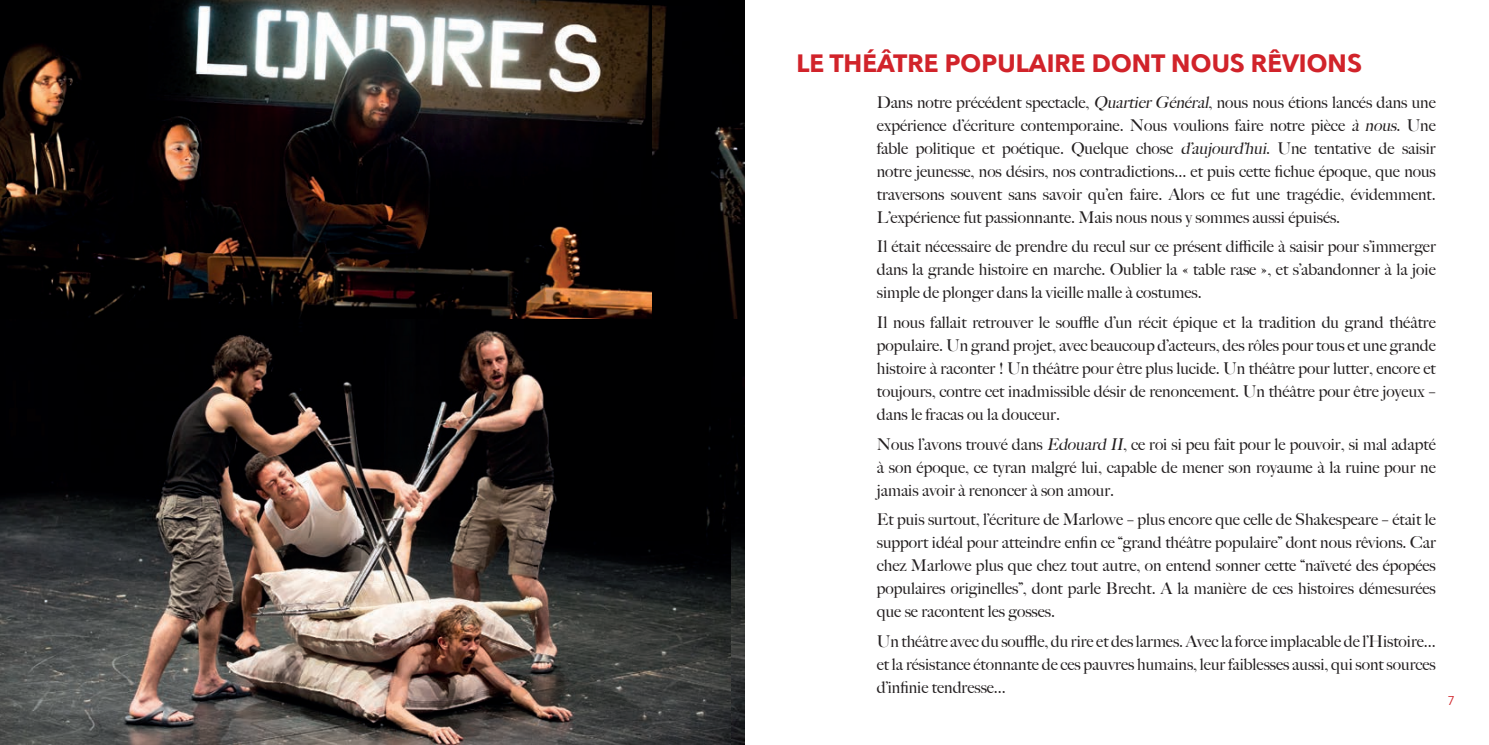
<style>
.page{position:relative;width:1489px;height:745px;background:#fff}
.page>*{position:absolute;margin:0;border:0;box-sizing:border-box;transform-origin:0 0}
.Titre_1{font:italic 700 25px "Avenir Next";color:#d1232a}
.Corps_de_texte{font:500 16.25px/23px "Big Caslon";color:#231f20;text-align:justify}
.Titre_principal{font:12.75px "Avenir Next";color:#d1232a}
.s1{font-style:italic}
</style>
<div class="page">
<img style="left:0;top:318px;width:730px;height:426px">
<img style="left:651px;top:0;width:93px;height:318px">
<img style="left:0;top:0;width:651px;height:318px">
<p class="Titre_1" style="left:797px;top:41px;width:574px">LE THÉÂTRE POPULAIRE DONTNOUS RÊVIONS</p>
<p class="Corps_de_texte" style="left:876px;top:90px;width:560px">Dans notre précédent spectacle, <span class="s1">QuartierGénéral</span>, nous nous étions lancés dans une expérience d’écriture contemporaine. Nous voulions faire notre pièce <span class="s1">à nous</span>. Une fable politique et poétique. Quelque chose <span class="s1">d’aujourd’hui</span>. Une tentative de saisir notre jeunesse, nos désirs, nos contradictions... et puis cette fichue époque, que nous traversons souvent sans savoir qu’en faire. Alors ce fut une tragédie, évidemment.<br>L’expérience fut passionnante. Mais nous nous y sommes aussi épuisés.</p>
<p class="Corps_de_texte" style="left:876px;top:234px;width:560px">Il était nécessaire de prendre du recul sur ce présent difficile à saisir pour s’immerger dans la grande histoire en marche. Oublier la « table rase », et s’abandonner à la joie simple de plonger dans la vieille malle à costumes.</p>
<p class="Corps_de_texte" style="left:876px;top:310px;width:560px">Il nous fallait retrouver le souffle d’un récit épique et la tradition du grand théâtre populaire. Un grand projet, avec beaucoup d’acteurs, des rôles pour tous et une grande histoire à raconter ! Un théâtre pour être plus lucide. Un théâtre pour lutter, encore et toujours, contre cet inadmissible désir de renoncement. Un théâtre pour être joyeux – dans le fracas ou la douceur.</p>
<p class="Corps_de_texte" style="left:876px;top:431px;width:560px">Nous l’avons trouvé dans <span class="s1">Edouard II</span>, ce roi si peu fait pour le pouvoir, si mal adapté à son époque, ce tyran malgré lui, capable de mener son royaume à la ruine pour ne jamais avoir à renoncer à son amour.</p>
<p class="Corps_de_texte" style="left:876px;top:507px;width:560px">Et puis surtout, l’écriture de Marlowe – plus encore que celle de Shakespeare – était le support idéal pour atteindre enfin ce “grand théâtre populaire” dont nous rêvions. Car chez Marlowe plus que chez tout autre, on entend sonner cette “naïveté des épopées populaires originelles”, dont parle Brecht. A la manière de ces histoires démesurées que se racontent les gosses.</p>
<p class="Corps_de_texte" style="left:876px;top:628px;width:560px">Un théâtre avec du souffle, du rire et des larmes. Avec la force implacable de l’Histoire... et la résistance étonnante de ces pauvres humains, leur faiblesses aussi, qui sont sources d’infinie tendresse...</p>
<p class="Titre_principal" style="left:1447px;top:689px;width:9px">7</p>
</div>
